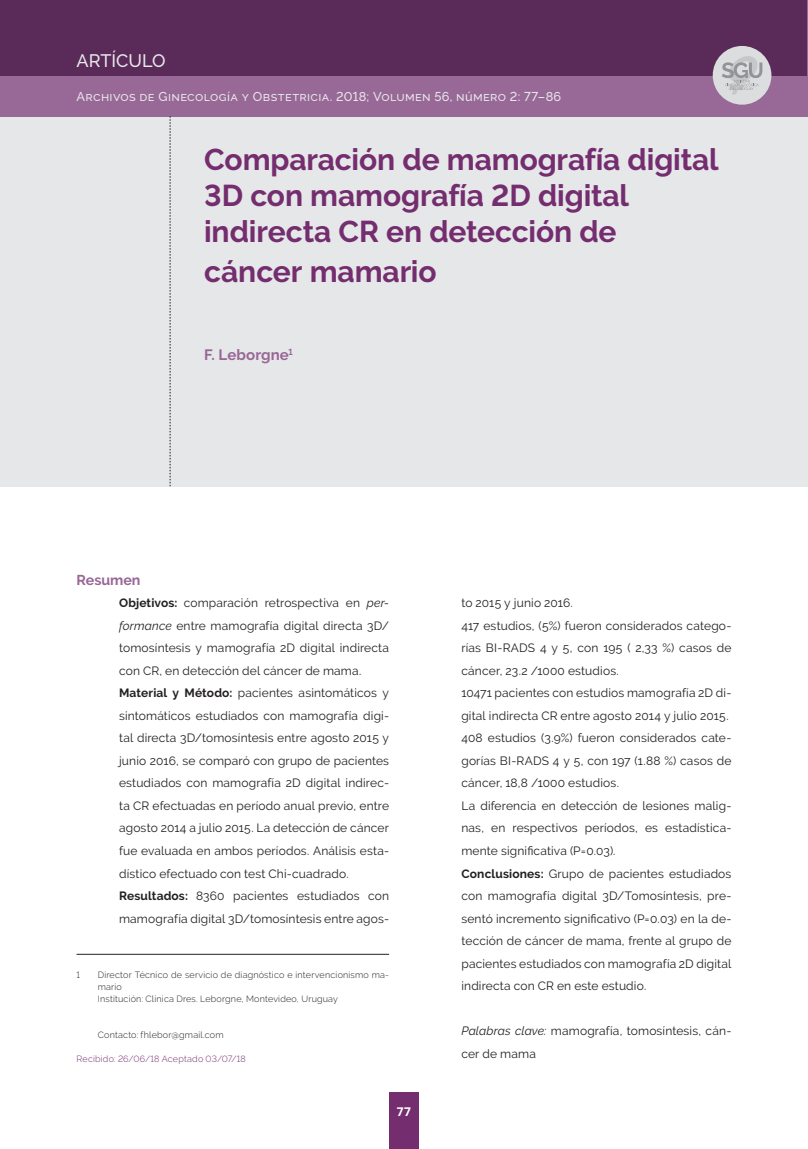
<style>
.page{position:relative;width:808px;height:1149px;background:#fff}
.page>*{position:absolute;margin:0;border:0;box-sizing:border-box;transform-origin:0 0}
.Titular{font:700 30px/36px "Raleway";letter-spacing:-.005em;color:#742d6e}
.t1{font:500 18px "Raleway";color:#e6e7e9}
.AutorTitular{font:700 15px "Raleway";letter-spacing:.005em;color:#986897}
.sub_2{font:700 14.25px "Raleway";letter-spacing:-.005em;color:#986897}
.Primero{font:500 12.75px "Raleway";letter-spacing:.025em;color:#e6e7e9}
.Resumen{font:12px/22.5px "Raleway";letter-spacing:.015em;color:#231f20;text-align:justify}
.t2{font:700 12px "Open Sans";color:#fff}
.Pie_de_página{font:300 9px/12px "Raleway";letter-spacing:.02em;color:#231f20}
.Pie_de_página-2{font:300 9px "Raleway";letter-spacing:.02em;color:#742d6e}
.s1{font-weight:700}
.s2{font-style:italic}
</style>
<div class="page">
<div style="left:389px;top:1092px;width:30px;height:56px;background:#742d6e"></div>
<div style="left:0;top:0;width:808px;height:486px;background:#e6e7e9"></div>
<div style="left:0;top:0;width:807px;height:116px;background:#986897"></div>
<hr style="left:77px;top:953px;width:312px;height:1px;background:#231f20">
<div style="left:0;top:0;width:807px;height:75px;background:#5a2a59"></div>
<div style="left:713px;top:46px;width:58px;height:59px;background:#dcdddf;border-radius:50%"></div>
<svg style="left:722px;top:56px;width:40px;height:38px"></svg>
<svg style="left:170px;top:116px;width:1px;height:370px"></svg>
<p class="t1" style="left:77px;top:50px;width:91px">ARTÍCULO</p>
<p class="Primero" style="left:77px;top:89px;width:486px">Archivos de Ginecología y Obstetricia. 2018; Volumen 56, número 2: 77–86</p>
<p class="Titular" style="left:204px;top:142px;width:516px">Comparación de mamografía digital<br>3D con mamografía 2D digital indirecta CR en detección de</p>
<p class="Titular" style="left:204px;top:253px;width:234px">cáncer mamario</p>
<p class="AutorTitular" style="left:204px;top:345px;width:90px">F. Leborgne<sup>1</sup></p>
<p class="sub_2" style="left:77px;top:571px;width:66px">Resumen</p>
<p class="Resumen" style="left:119px;top:591px;width:272px"><span class="s1">Objetivos:</span> comparación retrospectiva en <span class="s2">per&shy;formance</span> entre mamografía digital directa 3D/ tomosíntesis y mamografía 2D digital indirecta con CR, en detección del cáncer de mama.</p>
<p class="Resumen" style="left:119px;top:681px;width:272px"><span class="s1">Material y Método:</span> pacientes asintomáticos y sintomáticos estudiados con mamografía digi&shy;tal directa 3D/tomosíntesis entre agosto 2015 y junio 2016, se comparó con grupo de pacientes estudiados con mamografía 2D digital indirec&shy;ta CR efectuadas en período anual previo, entre agosto 2014 a julio 2015. La detección de cáncer fue evaluada en ambos períodos. Análisis esta&shy;dístico efectuado con test Chi-cuadrado.</p>
<p class="Resumen" style="left:119px;top:884px;width:272px"><span class="s1">Resultados:</span> 8360 pacientes estudiados con mamografía digital 3D/tomosíntesis entre agos-</p>
<p class="Pie_de_página" style="left:77px;top:968px;width:5px">1</p>
<p class="Pie_de_página" style="left:98px;top:968px;width:293px">Director Técnico de servicio de diagnóstico e intervencionismo ma&shy;mario</p>
<p class="Pie_de_página" style="left:98px;top:992px;width:242px">Institución: Clínica Dres. Leborgne, Montevideo, Uruguay</p>
<p class="Pie_de_página" style="left:98px;top:1028px;width:127px">Contacto: fhlebor@gmail.com</p>
<p class="Pie_de_página-2" style="left:77px;top:1052px;width:171px">Recibido: 26/06/18 Aceptado 03/07/18</p>
<p class="t2" style="left:397px;top:1102px;width:16px">77</p>
<p class="Resumen" style="left:461px;top:591px;width:113px">to 2015 y junio 2016.</p>
<p class="Resumen" style="left:461px;top:614px;width:271px">417 estudios, (5%) fueron considerados catego&shy;rías BI-RADS 4 y 5, con 195 ( 2,33 %) casos de cáncer, 23.2 /1000 estudios.</p>
<p class="Resumen" style="left:461px;top:681px;width:271px">10471 pacientes con estudios mamografía 2D di&shy;gital indirecta CR entre agosto 2014 y julio 2015.</p>
<p class="Resumen" style="left:461px;top:726px;width:271px">408 estudios (3.9%) fueron considerados cate&shy;gorías BI-RADS 4 y 5, con 197 (1.88 %) casos de cáncer, 18,8 /1000 estudios.</p>
<p class="Resumen" style="left:461px;top:794px;width:271px">La diferencia en detección de lesiones malig&shy;nas, en respectivos períodos, es estadística&shy;mente significativa (P=0.03).</p>
<p class="Resumen" style="left:461px;top:861px;width:271px"><span class="s1">Conclusiones:</span> Grupo de pacientes estudiados con mamografía digital 3D/Tomosíntesis, pre&shy;sentó incremento significativo (P=0.03) en la de&shy;tección de cáncer de mama, frente al grupo de pacientes estudiados con mamografía 2D digital indirecta con CR en este estudio.</p>
<p class="Resumen" style="left:461px;top:1019px;width:271px"><span class="s2">Palabras clave:</span> mamografía, tomosíntesis, cán&shy;cer de mama</p>
</div>
